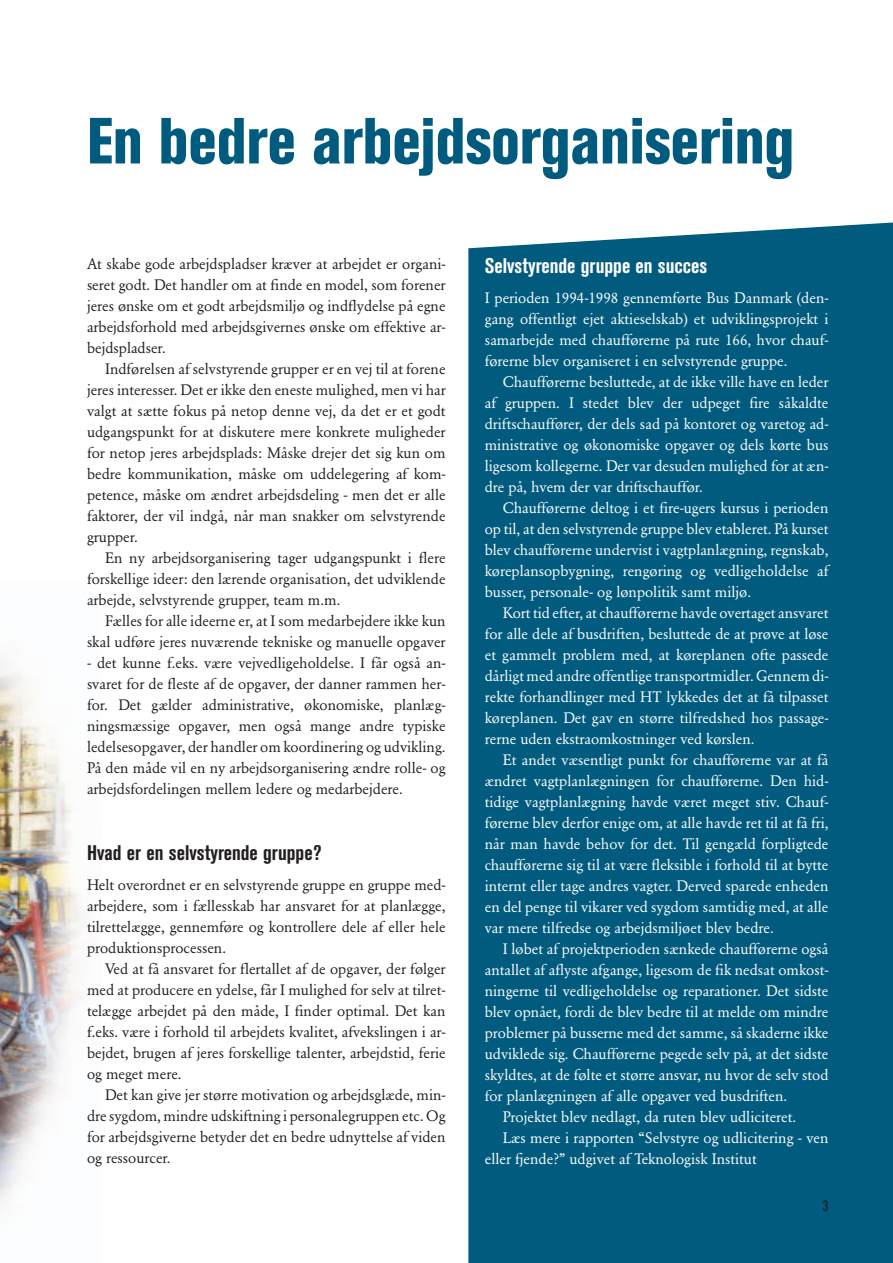
<style>
.page{position:relative;width:893px;height:1263px;background:#fff}
.page>*{position:absolute;margin:0;border:0;box-sizing:border-box;transform-origin:0 0}
.t1{font:800 condensed 64.5px "Akzidenz Grotesk BE";color:#005b7f;scale:.92 1}
.t2{font:700 condensed 21px "Akzidenz Grotesk BE";color:#231f20}
.t3{font:700 condensed 21px "Akzidenz Grotesk BE";color:#fffefc}
.t4{font:15px/21px "Garamond BE";color:#fffefc;text-align:justify}
.t5{font:15px/21px "Garamond BE";color:#231f20;text-align:justify}
.t6{font:condensed 15px "Akzidenz Grotesk BE";color:#231f20}
</style>
<div class="page">
<img style="left:0;top:655px;width:83px;height:549px">
<div style="left:468px;top:222px;width:424px;height:1041px;background:#005b7f"></div>
<h1 class="t1" style="left:87px;top:118px;width:770px">En bedre arbejdsorganisering</h1>
<p class="t5" style="left:87px;top:255px;width:360px">At skabe gode arbejdspladser kræver at arbejdet er organi&shy;seret godt. Det handler om at finde en model, som forener jeres ønske om et godt arbejdsmiljø og indflydelse på egne arbejdsforhold med arbejdsgivernes ønske om effektive ar&shy;bejdspladser.</p>
<p class="t5" style="left:87px;top:360px;width:360px;text-indent:18px">Indførelsen af selvstyrende grupper er en vej til at forene jeres interesser. Det er ikke den eneste mulighed, men vi har valgt at sætte fokus på netop denne vej, da det er et godt udgangspunkt for at diskutere mere konkrete muligheder for netop jeres arbejdsplads: Måske drejer det sig kun om bedre kommunikation, måske om uddelegering af kom&shy;petence, måske om ændret arbejdsdeling - men det er alle faktorer, der vil indgå, når man snakker om selvstyrende grupper.</p>
<p class="t5" style="left:87px;top:549px;width:360px;text-indent:18px">En ny arbejdsorganisering tager udgangspunkt i flere forskellige ideer: den lærende organisation, det udviklende arbejde, selvstyrende grupper, team m.m.</p>
<p class="t5" style="left:87px;top:612px;width:360px;text-align:right">Fælles for alle ideerne er, at I som medarbejdere ikke kun skal udføre jeres nuværende tekniske og manuelle opgaver</p>
<p class="t5" style="left:87px;top:654px;width:360px">- det kunne f.eks. være vejvedligeholdelse. I får også an&shy;svaret for de fleste af de opgaver, der danner rammen her&shy;for. Det gælder administrative, økonomiske, planlæg&shy;ningsmæssige opgaver, men også mange andre typiske ledelsesopgaver, der handler om koordinering og udvikling.<br>På den måde vil en ny arbejdsorganisering ændre rolle- og arbejdsfordelingen mellem ledere og medarbejdere.</p>
<h2 class="t2" style="left:87px;top:846px;width:236px">Hvad er en selvstyrende gruppe?</h2>
<p class="t5" style="left:87px;top:876px;width:360px">Helt overordnet er en selvstyrende gruppe en gruppe med&shy;arbejdere, som i fællesskab har ansvaret for at planlægge, tilrettelægge, gennemføre og kontrollere dele af eller hele produktionsprocessen.</p>
<p class="t5" style="left:87px;top:960px;width:360px;text-indent:18px">Ved at få ansvaret for flertallet af de opgaver, der følger med at producere en ydelse, får I mulighed for selv at tilret&shy;telægge arbejdet på den måde, I finder optimal. Det kan f.eks. være i forhold til arbejdets kvalitet, afvekslingen i ar&shy;bejdet, brugen af jeres forskellige talenter, arbejdstid, ferie og meget mere.</p>
<p class="t5" style="left:87px;top:1086px;width:360px;text-indent:18px">Det kan give jer større motivation og arbejdsglæde, min&shy;dre sygdom, mindre udskiftning i personalegruppen etc. Og for arbejdsgiverne betyder det en bedre udnyttelse af viden og ressourcer.</p>
<h2 class="t3" style="left:485px;top:258px;width:224px">Selvstyrende gruppe en succes</h2>
<p class="t4" style="left:485px;top:288px;width:345px">I perioden 1994-1998 gennemførte Bus Danmark (den&shy;gang offentligt ejet aktieselskab) et udviklingsprojekt i samarbejde med chaufførerne på rute 166, hvor chauf&shy;førerne blev organiseret i en selvstyrende gruppe.</p>
<p class="t4" style="left:485px;top:372px;width:345px;text-indent:18px">Chaufførerne besluttede, at de ikke ville have en leder af gruppen. I stedet blev der udpeget fire såkaldte driftschauffører, der dels sad på kontoret og varetog ad&shy;ministrative og økonomiske opgaver og dels kørte bus ligesom kollegerne. Der var desuden mulighed for at æn&shy;dre på, hvem der var driftschauffør.</p>
<p class="t4" style="left:485px;top:498px;width:345px;text-indent:18px">Chaufførerne deltog i et fire-ugers kursus i perioden op til, at den selvstyrende gruppe blev etableret. På kurset blev chaufførerne undervist i vagtplanlægning, regnskab, køreplansopbygning, rengøring og vedligeholdelse af busser, personale- og lønpolitik samt miljø.</p>
<p class="t4" style="left:485px;top:603px;width:345px;text-indent:18px">Kort tid efter, at chaufførerne havde overtaget ansvaret for alle dele af busdriften, besluttede de at prøve at løse et gammelt problem med, at køreplanen ofte passede dårligt med andre offentlige transportmidler. Gennem di&shy;rekte forhandlinger med HT lykkedes det at få tilpasset køreplanen. Det gav en større tilfredshed hos passage&shy;rerne uden ekstraomkostninger ved kørslen.</p>
<p class="t4" style="left:485px;top:750px;width:345px;text-indent:18px">Et andet væsentligt punkt for chaufførerne var at få ændret vagtplanlægningen for chaufførerne. Den hid&shy;tidige vagtplanlægning havde været meget stiv. Chauf&shy;førerne blev derfor enige om, at alle havde ret til at få fri, når man havde behov for det. Til gengæld forpligtede chaufførerne sig til at være fleksible i forhold til at bytte internt eller tage andres vagter. Derved sparede enheden en del penge til vikarer ved sygdom samtidig med, at alle var mere tilfredse og arbejdsmiljøet blev bedre.</p>
<p class="t4" style="left:503px;top:939px;width:327px">I løbet af projektperioden sænkede chaufførerne også</p>
<p class="t4" style="left:485px;top:960px;width:345px">antallet af aflyste afgange, ligesom de fik nedsat omkost-</p>
<p class="t4" style="left:485px;top:981px;width:345px">ningerne til vedligeholdelse og reparationer. Det sidste</p>
<p class="t4" style="left:485px;top:1002px;width:345px">blev opnået, fordi de blev bedre til at melde om mindre</p>
<p class="t4" style="left:485px;top:1023px;width:345px">problemer på busserne med det samme, så skaderne ikke</p>
<p class="t4" style="left:485px;top:1044px;width:345px">udviklede sig. Chaufførerne pegede selv på, at det sidste</p>
<p class="t4" style="left:485px;top:1065px;width:345px">skyldtes, at de følte et større ansvar, nu hvor de selv stod</p>
<p class="t4" style="left:485px;top:1086px;width:304px">for planlægningen af alle opgaver ved busdriften.</p>
<p class="t4" style="left:503px;top:1107px;width:295px">Projektet blev nedlagt, da ruten blev udliciteret.</p>
<p class="t4" style="left:503px;top:1128px;width:327px">Læs mere i rapporten “Selvstyre og udlicitering - ven</p>
<p class="t4" style="left:485px;top:1149px;width:273px">eller fjende?” udgivet af Teknologisk Institut</p>
<p class="t6" style="left:822px;top:1201px;width:7px">3</p>
</div>
